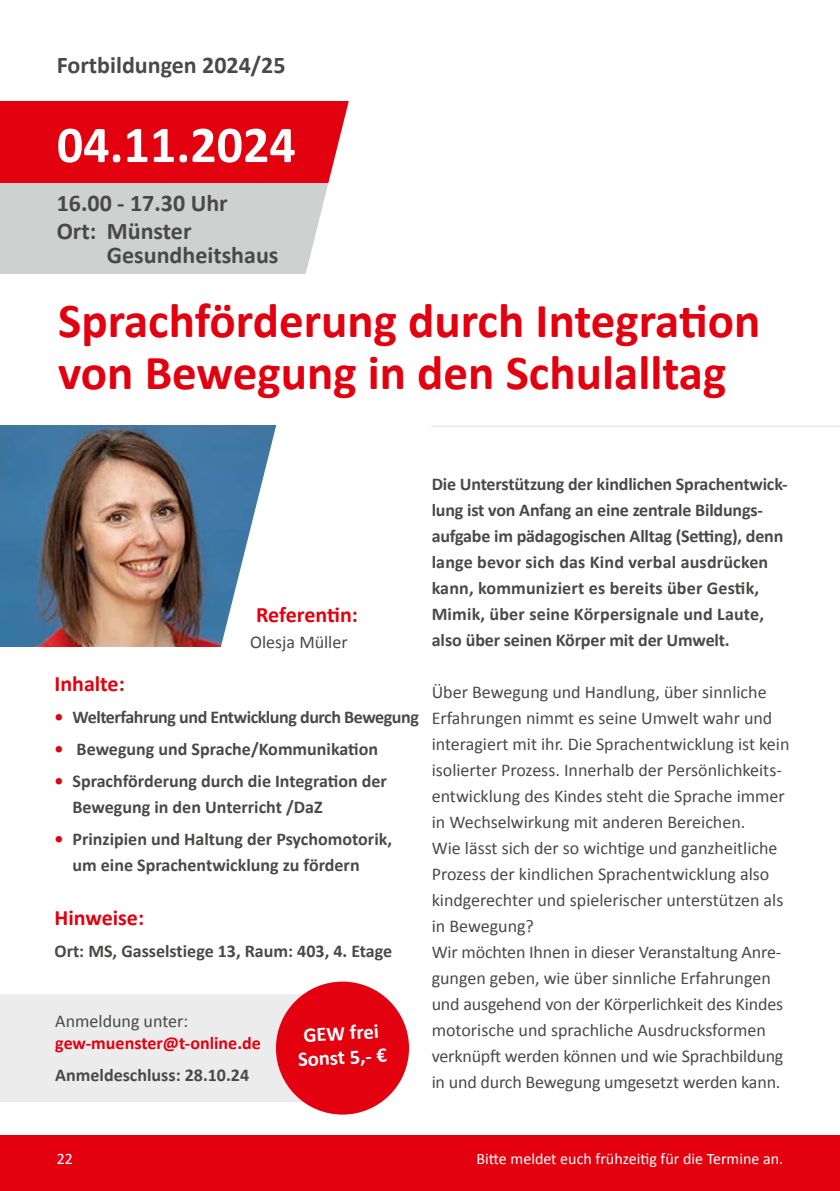
<style>
.page{position:relative;width:840px;height:1191px;background:#fff}
.page>*{position:absolute;margin:0;border:0;box-sizing:border-box;transform-origin:0 0}
.t1{font:700 52px "Calibri";color:#fff}
.t2{font:700 49px/52px "Calibri";color:#e3000f}
.t3{font:700 24px/28px "Calibri";color:#494948}
.t4{font:700 22px "Calibri";color:#e3000f}
.t5{font:700 20.6px/24.4px "Calibri";color:#fff;text-align:center}
.t6{font:18px/26px "Calibri";color:#494948}
.t7{font:700 18px/26px "Calibri";color:#494948}
.t8{font:700 18px "Calibri";letter-spacing:-.025em;color:#494948}
.t9{font:700 18px "Calibri";color:#e3000f}
.t10{font:16px "Calibri";color:#fff}
.s1{color:#e3000f}
</style>
<div class="page">
<div style="left:0;top:1135px;width:839px;height:56px;background:#e3000f"></div>
<div style="left:0;top:183px;width:366px;height:91px;background:#cfd0d0"></div>
<div style="left:0;top:102px;width:367px;height:81px;background:#e3000f"></div>
<svg style="left:300px;top:101px;width:67px;height:173px;fill:#fff"></svg>
<hr style="left:431px;top:425px;width:408px;height:2px;background:#ececed">
<img style="left:0;top:425px;width:202px;height:221px">
<svg style="left:202px;top:425px;width:75px;height:222px;fill:#4278a7"></svg>
<div style="left:0;top:994px;width:304px;height:108px;background:#ececed"></div>
<div style="left:276px;top:981px;width:133px;height:133px;background:#e3000f;border-radius:50%"></div>
<h3 class="t3" style="left:57px;top:50px;width:230px">Fortbildungen 2024/25</h3>
<h1 class="t1" style="left:57px;top:108px;width:240px">04.11.2024</h1>
<h3 class="t3" style="left:57px;top:188px;width:172px">16.00 - 17.30 Uhr<br>Ort: Münster</h3>
<h3 class="t3" style="left:107px;top:240px;width:173px">Gesundheitshaus</h3>
<h2 class="t2" style="left:58px;top:293px;width:703px">Sprachförderung durch Integration von Bewegung in den Schulalltag</h2>
<p class="t4" style="left:256px;top:599px;width:103px">Referentin:</p>
<p class="t6" style="left:250px;top:628px;width:99px">Olesja Müller</p>
<p class="t4" style="left:54px;top:668px;width:72px">Inhalte:</p>
<p class="t8" style="left:54px;top:704px;width:366px"><span class="s1">•</span> Welterfahrung und Entwicklung durch Bewegung</p>
<p class="t7" style="left:54px;top:735px;width:325px"><span class="s1">•</span> Bewegung und Sprache/Kommunikation</p>
<p class="t7" style="left:72px;top:767px;width:316px;text-indent:-18px"><span class="s1">•</span> Sprachförderung durch die Integration der<br>Bewegung in den Unterricht /DaZ</p>
<p class="t7" style="left:72px;top:825px;width:321px;text-indent:-18px"><span class="s1">•</span> Prinzipien und Haltung der Psychomotorik, um eine Sprachentwicklung zu fördern</p>
<p class="t4" style="left:54px;top:901px;width:91px">Hinweise:</p>
<p class="t7" style="left:54px;top:937px;width:339px">Ort: MS, Gasselstiege 13, Raum: 403, 4. Etage</p>
<p class="t6" style="left:55px;top:1007px;width:134px">Anmeldung unter:</p>
<p class="t9" style="left:55px;top:1030px;width:207px">gew-muenster@t-online.de</p>
<p class="t7" style="left:55px;top:1061px;width:195px">Anmeldeschluss: 28.10.24</p>
<p class="t5" style="left:296px;top:1022px;width:90px;rotate:-3deg">GEW frei<br>Sonst 5,- €</p>
<p class="t7" style="left:431px;top:470px;width:357px">Die Unterstützung der kindlichen Sprachentwick&shy;lung ist von Anfang an eine zentrale Bildungs&shy;aufgabe im pädagogischen Alltag (Setting), denn lange bevor sich das Kind verbal ausdrücken kann, kommuniziert es bereits über Gestik, Mimik, über seine Körpersignale und Laute, also über seinen Körper mit der Umwelt.</p>
<p class="t6" style="left:431px;top:678px;width:359px">Über Bewegung und Handlung, über sinnliche Erfahrungen nimmt es seine Umwelt wahr und interagiert mit ihr. Die Sprachentwicklung ist kein isolierter Prozess. Innerhalb der Persönlichkeits&shy;entwicklung des Kindes steht die Sprache immer in Wechselwirkung mit anderen Bereichen.<br>Wie lässt sich der so wichtige und ganzheitliche Prozess der kindlichen Sprachentwicklung also kindgerechter und spielerischer unterstützen als in Bewegung?<br>Wir möchten Ihnen in dieser Veranstaltung Anre&shy;gungen geben, wie über sinnliche Erfahrungen und ausgehend von der Körperlichkeit des Kindes motorische und sprachliche Ausdrucksformen verknüpft werden können und wie Sprachbildung in und durch Bewegung umgesetzt werden kann.</p>
<p class="t10" style="left:57px;top:1147px;width:18px">22</p>
<p class="t10" style="left:476px;top:1147px;width:308px">Bitte meldet euch frühzeitig für die Termine an.</p>
</div>
